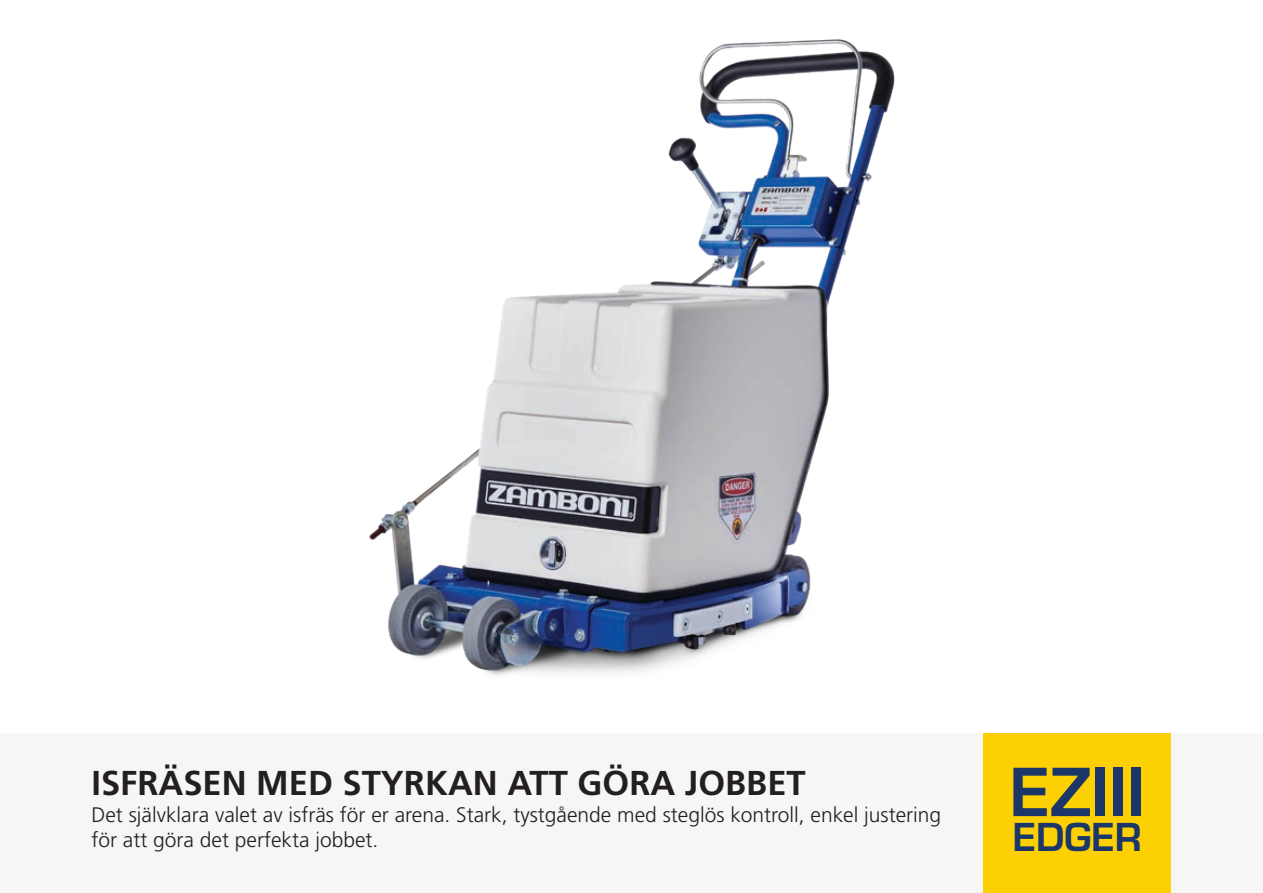
<style>
.page{position:relative;width:1263px;height:893px;background:#fff}
.page>*{position:absolute;margin:0;border:0;box-sizing:border-box;transform-origin:0 0}
.t1{font:600 64.5px "Eurostile LT Std";color:#1b3668}
.t2{font:600 37.5px "Eurostile LT Std";color:#1b3668}
.t3{font:700 34.5px "Frutiger";color:#231f20}
.t4{font:300 21px/25.2px "Frutiger";color:#231f20}
</style>
<div class="page">
<div style="left:0;top:733px;width:1263px;height:160px;background:#f6f6f7"></div>
<div style="left:983px;top:733px;width:188px;height:160px;background:#fdd004"></div>
<img style="left:369px;top:39px;width:526px;height:636px">
<h3 class="t3" style="left:91px;top:763px;width:716px">ISFRÄSEN MED STYRKAN ATT GÖRA JOBBET</h3>
<h1 class="t1" style="left:1010px;top:752px;width:137px">EZIII</h1>
<h2 class="t2" style="left:1013px;top:814px;width:131px">EDGER</h2>
<p class="t4" style="left:91px;top:802px;width:851px">Det självklara valet av isfräs för er arena. Stark, tystgående med steglös kontroll, enkel justering för att göra det perfekta jobbet.</p>
</div>
